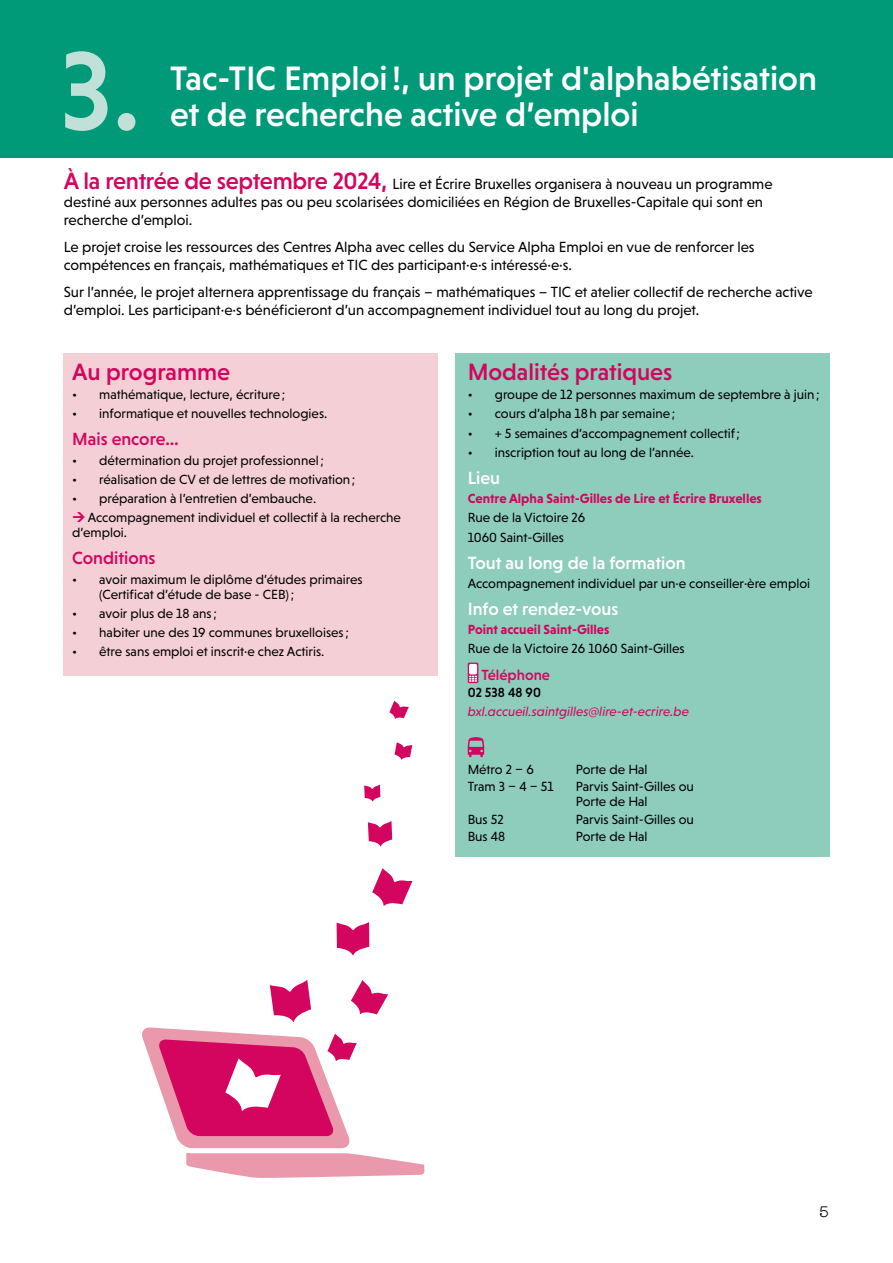
<style>
.page{position:relative;width:893px;height:1263px;background:#fff}
.page>*{position:absolute;margin:0;border:0;box-sizing:border-box;transform-origin:0 0}
.t1{font:500 113.55px "Niveau Grotesk";color:#c1e1d8}
.t2{font:500 34.5px/36px "Niveau Grotesk";color:#fff}
.t3{font:500 24px "Niveau Grotesk";color:#d3055e}
.t4{font:500 18px "Niveau Grotesk";color:#fff}
.t5{font:500 18px "Niveau Grotesk";color:#d3055e}
.t6{font:18px "Compagnon";color:#000}
.t7{font:15px/18px "Niveau Grotesk";color:#000}
.t8{font:500 15px "Niveau Grotesk";color:#d3055e}
.t9{font:13.5px/19.2px "Niveau Grotesk";color:#000}
.t10{font:700 13.5px "Niveau Grotesk";color:#d3055e}
.t11{font:italic 13.5px "Niveau Grotesk";color:#d3055e}
.t12{font:500 13.5px "Niveau Grotesk";color:#000}
.s1{font-weight:500;font-size:24px;color:#d3055e}
</style>
<div class="page">
<div style="left:0;top:0;width:893px;height:157px;background:#009a79"></div>
<div style="left:455px;top:353px;width:374px;height:504px;background:#8eccbc"></div>
<svg style="left:468px;top:663px;width:10px;height:20px"></svg>
<div style="left:469px;top:664px;width:8px;height:10px;background:#fff;border-radius:2px"></div>
<svg style="left:469px;top:676px;width:8px;height:6px"></svg>
<svg style="left:468px;top:737px;width:16px;height:20px"></svg>
<div style="left:64px;top:353px;width:374px;height:323px;background:#f4cfd6"></div>
<svg style="left:337px;top:922px;width:32px;height:34px"></svg>
<svg style="left:372px;top:868px;width:40px;height:38px"></svg>
<svg style="left:364px;top:784px;width:16px;height:18px"></svg>
<svg style="left:395px;top:742px;width:17px;height:18px"></svg>
<svg style="left:389px;top:701px;width:20px;height:18px"></svg>
<svg style="left:142px;top:980px;width:283px;height:198px"></svg>
<svg style="left:368px;top:821px;width:24px;height:26px"></svg>
<h1 class="t1" style="left:60px;top:26px;width:83px">3.</h1>
<h2 class="t2" style="left:170px;top:60px;width:648px">Tac-TIC Emploi!, un projet d'alphabétisation et de recherche active d’emploi</h2>
<p class="t7" style="left:64px;top:175px;width:710px"><span class="s1">À la rentrée de septembre 2024,</span> Lire et Écrire Bruxelles organisera à nouveau un programme destiné aux personnes adultes pas ou peu scolarisées domiciliées en Région de Bruxelles-Capitale qui sont en recherche d’emploi.</p>
<p class="t7" style="left:64px;top:238px;width:692px">Le projet croise les ressources des Centres Alpha avec celles du Service Alpha Emploi en vue de renforcer les compétences en français, mathématiques et TIC des participant·e·s intéressé·e·s.</p>
<p class="t7" style="left:64px;top:283px;width:750px">Sur l’année, le projet alternera apprentissage du français – mathématiques – TIC et atelier collectif de recherche active d’emploi. Les participant·e·s bénéficieront d’un accompagnement individuel tout au long du projet.</p>
<h3 class="t3" style="left:72px;top:358px;width:159px">Au programme</h3>
<p class="t9" style="left:72px;top:385px;width:215px">• mathématique, lecture, écriture;</p>
<p class="t9" style="left:72px;top:404px;width:257px">• informatique et nouvelles technologies.</p>
<h3 class="t5" style="left:72px;top:429px;width:108px">Mais encore…</h3>
<p class="t9" style="left:72px;top:450px;width:253px">• détermination du projet professionnel;</p>
<p class="t9" style="left:72px;top:470px;width:285px">• réalisation de CV et de lettres de motivation;</p>
<p class="t9" style="left:88px;top:489px;width:315px;text-indent:-15px">• préparation à l’entretien d’embauche.<br>Accompagnement individuel et collectif à la recherche</p>
<p class="t9" style="left:72px;top:523px;width:56px">d’emploi.</p>
<h3 class="t5" style="left:72px;top:548px;width:85px">Conditions</h3>
<p class="t9" style="left:99px;top:571px;width:265px;line-height:15px;text-indent:-27px">• avoir maximum le diplôme d’études primaires (Certificat d’étude de base - CEB);</p>
<p class="t9" style="left:72px;top:604px;width:146px">• avoir plus de 18 ans;</p>
<p class="t9" style="left:72px;top:623px;width:278px">• habiter une des 19 communes bruxelloises;</p>
<p class="t9" style="left:72px;top:642px;width:254px">• être sans emploi et inscrit·e chez Actiris.</p>
<h3 class="t3" style="left:468px;top:358px;width:206px">Modalités pratiques</h3>
<p class="t9" style="left:468px;top:385px;width:353px">• groupe de 12 personnes maximum de septembre à juin;</p>
<p class="t9" style="left:468px;top:404px;width:209px">• cours d’alpha 18h par semaine;</p>
<p class="t9" style="left:468px;top:423px;width:274px">• + 5 semaines d’accompagnement collectif;</p>
<p class="t9" style="left:468px;top:443px;width:228px">• inscription tout au long de l’année.</p>
<h3 class="t4" style="left:468px;top:467px;width:34px">Lieu</h3>
<p class="t10" style="left:468px;top:491px;width:296px">Centre Alpha Saint-Gilles de Lire et Écrire Bruxelles</p>
<p class="t9" style="left:468px;top:508px;width:119px">Rue de la Victoire 26<br>1060 Saint-Gilles</p>
<h3 class="t4" style="left:468px;top:552px;width:219px">Tout au long de la formation</h3>
<p class="t9" style="left:468px;top:574px;width:344px">Accompagnement individuel par un·e conseiller·ère emploi</p>
<h3 class="t4" style="left:468px;top:598px;width:152px">Info et rendez-vous</h3>
<p class="t10" style="left:468px;top:622px;width:143px">Point accueil Saint-Gilles</p>
<p class="t9" style="left:468px;top:639px;width:218px">Rue de la Victoire 26 1060 Saint-Gilles</p>
<p class="t8" style="left:481px;top:666px;width:70px">Téléphone</p>
<p class="t12" style="left:468px;top:685px;width:75px">02 538 48 90</p>
<p class="t11" style="left:468px;top:704px;width:223px">bxl.accueil.saintgilles@lire-et-ecrire.be</p>
<p class="t9" style="left:468px;top:760px;width:68px">Métro 2 – 6</p>
<p class="t9" style="left:576px;top:760px;width:73px">Porte de Hal</p>
<p class="t9" style="left:468px;top:777px;width:88px">Tram 3 – 4 – 51</p>
<p class="t9" style="left:576px;top:779px;width:120px;line-height:15px">Parvis Saint-Gilles ou<br>Porte de Hal</p>
<p class="t9" style="left:468px;top:809px;width:38px">Bus 52</p>
<p class="t9" style="left:576px;top:809px;width:120px">Parvis Saint-Gilles ou</p>
<p class="t9" style="left:468px;top:826px;width:39px">Bus 48</p>
<p class="t9" style="left:576px;top:826px;width:73px">Porte de Hal</p>
<h3 class="t6" style="left:818px;top:1203px;width:12px">5</h3>
</div>
